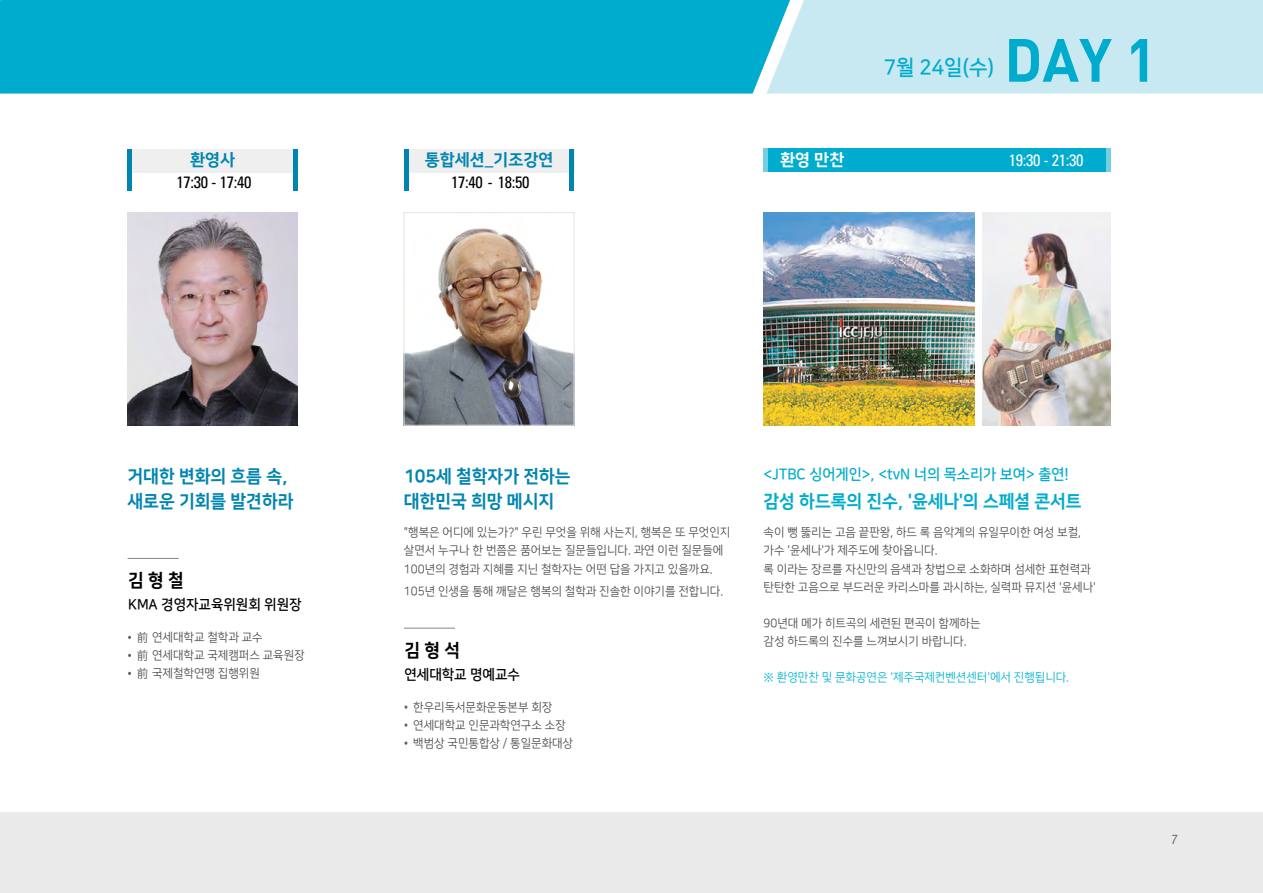
<style>
.page{position:relative;width:1263px;height:893px;background:#fff}
.page>*{position:absolute;margin:0;border:0;box-sizing:border-box;transform-origin:0 0}
.t1{font:60px "Dinbol";color:#00accd;scale:.96 1}
.t2{font:21px "Nanum Square OTFB";color:#00accd;scale:.96 1}
.t3{font:18px/25.5px "Nanum Square OTFEB";color:#0085b0;scale:.96 1}
.t4{font:18px "Nanum Square OTFEB";color:#00accd;scale:.96 1}
.t5{font:18px "Nanum Square OTFEB";color:#000;scale:.96 1}
.t6{font:condensed 16.5px "Univers";letter-spacing:-.02em;color:#000}
.t7{font:16.5px "Nanum Square OTFEB";color:#0085b0}
.t8{font:condensed 16.5px "Univers";letter-spacing:-.02em;color:#fff}
.t9{font:16.5px "Nanum Square OTFEB";color:#fff}
.t10{font:15px "Nanum Square OTFB";color:#00accd;scale:.96 1}
.t11{font:14.25px "Nanum Square OTFB";color:#000;scale:.96 1}
.t12{font:12px/18px "Nanum Square OTFR";color:#4d4d4f;scale:.96 1}
.t13{font:12px "Nanum Square OTFR";color:#00b4d2;scale:.96 1}
.t14{font:12px "Rix Go R";color:#4d4d4f;scale:.95 1}
.s1{font-family:"Hiragino Sans GB W3"}
</style>
<div class="page">
<div style="left:0;top:812px;width:1263px;height:81px;background:#eaeaea"></div>
<div style="left:768px;top:149px;width:343px;height:23px;background:#00accd"></div>
<div style="left:128px;top:149px;width:170px;height:23px;background:#efefef"></div>
<div style="left:404px;top:149px;width:170px;height:23px;background:#efefef"></div>
<div style="left:790px;top:0;width:473px;height:94px;background:#c8e9f1"></div>
<div style="left:0;top:0;width:790px;height:94px;background:#00accd"></div>
<img style="left:128px;top:213px;width:170px;height:212px">
<img style="left:406px;top:228px;width:166px;height:195px">
<div style="left:404px;top:212px;width:170px;height:213px;border:1px solid #e2e3e4"></div>
<hr style="left:128px;top:558px;width:51px;height:1px;background:#848688">
<hr style="left:404px;top:628px;width:51px;height:1px;background:#848688">
<img style="left:763px;top:213px;width:212px;height:212px">
<img style="left:982px;top:213px;width:129px;height:212px">
<hr style="left:128px;top:149px;width:4px;height:41px;background:#0085b0">
<hr style="left:404px;top:149px;width:4px;height:41px;background:#0085b0">
<div style="left:763px;top:149px;width:5px;height:23px;background:#74cee2"></div>
<div style="left:293px;top:149px;width:5px;height:41px;background:#0085b0"></div>
<hr style="left:570px;top:149px;width:4px;height:41px;background:#0085b0">
<div style="left:1106px;top:149px;width:5px;height:23px;background:#74cee2"></div>
<h3 class="t7" style="left:190px;top:151px;width:47px">환영사</h3>
<h3 class="t7" style="left:425px;top:151px;width:130px">통합세션_기조강연</h3>
<h3 class="t9" style="left:780px;top:151px;width:66px">환영 만찬</h3>
<h3 class="t6" style="left:177px;top:172px;width:76px">17:30 - 17:40</h3>
<h3 class="t6" style="left:451px;top:172px;width:80px">17:40 - 18:50</h3>
<h2 class="t2" style="left:884px;top:56px;width:117px">7월 24일(수)</h2>
<h1 class="t1" style="left:1004px;top:21px;width:160px">DAY 1</h1>
<h3 class="t8" style="left:1009px;top:150px;width:76px">19:30 - 21:30</h3>
<h3 class="t3" style="left:128px;top:464px;width:174px">거대한 변화의 흐름 속, 새로운 기회를 발견하라</h3>
<h3 class="t3" style="left:404px;top:464px;width:175px">105세 철학자가 전하는 대한민국 희망 메시지</h3>
<p class="t12" style="left:404px;top:524px;width:341px">"행복은 어디에 있는가?" 우린 무엇을 위해 사는지, 행복은 또 무엇인지 살면서 누구나 한 번쯤은 품어보는 질문들입니다. 과연 이런 질문들에<br>100년의 경험과 지혜를 지닌 철학자는 어떤 답을 가지고 있을까요.</p>
<p class="t12" style="left:404px;top:582px;width:334px">105년 인생을 통해 깨달은 행복의 철학과 진솔한 이야기를 전합니다.</p>
<h3 class="t5" style="left:128px;top:571px;width:60px">김 형 철</h3>
<p class="t11" style="left:128px;top:597px;width:182px">KMA 경영자교육위원회 위원장</p>
<p class="t12" style="left:137px;top:629px;width:176px"><span class="s1">前</span> 연세대학교 철학과 교수<br><span class="s1">前</span> 연세대학교 국제캠퍼스 교육원장<span class="s1">前</span> 국제철학연맹 집행위원</p>
<h3 class="t5" style="left:404px;top:641px;width:60px">김 형 석</h3>
<p class="t11" style="left:404px;top:666px;width:122px">연세대학교 명예교수</p>
<p class="t12" style="left:413px;top:698px;width:168px">한우리독서문화운동본부 회장 연세대학교 인문과학연구소 소장 백범상 국민통합상 / 통일문화대상</p>
<p class="t10" style="left:763px;top:467px;width:320px">&lt;JTBC 싱어게인&gt;, &lt;tvN 너의 목소리가 보여&gt; 출연!</p>
<h3 class="t4" style="left:763px;top:492px;width:333px">감성 하드록의 진수, '윤세나'의 스페셜 콘서트</h3>
<p class="t12" style="left:763px;top:524px;width:348px">속이 뻥 뚫리는 고음 끝판왕, 하드 록 음악계의 유일무이한 여성 보컬, 가수 '윤세나'가 제주도에 찾아옵니다.<br>록 이라는 장르를 자신만의 음색과 창법으로 소화하며 섬세한 표현력과 탄탄한 고음으로 부드러운 카리스마를 과시하는, 실력파 뮤지션 '윤세나'</p>
<p class="t12" style="left:763px;top:614px;width:227px">90년대 메가 히트곡의 세련된 편곡이 함께하는 감성 하드록의 진수를 느껴보시기 바랍니다.</p>
<p class="t13" style="left:763px;top:670px;width:320px">※ 환영만찬 및 문화공연은 '제주국제컨벤션센터'에서 진행됩니다.</p>
<p class="t14" style="left:1171px;top:831px;width:9px">7</p>
</div>
